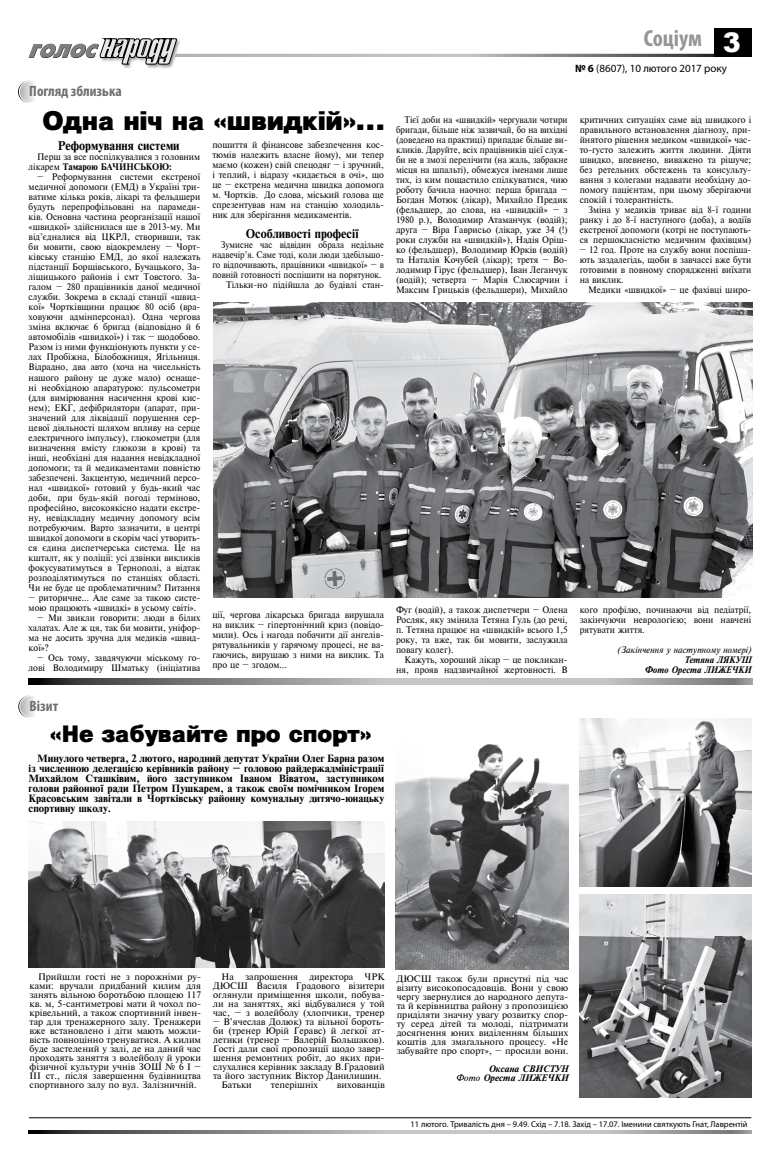
<style>
.page{position:relative;width:780px;height:1163px;background:#fff}
.page>*{position:absolute;margin:0;border:0;box-sizing:border-box;transform-origin:0 0}
.t1{font:900 25px "Pragmatica";color:#000}
.t2{font:700 condensed 23.4px "Myriad Pro";letter-spacing:-.005em;color:#939598}
.t3{font:900 22px "Pragmatica";color:#000}
.t4{font:700 condensed 15px "Myriad Pro";color:#6d6e71}
.t5{font:12px "Newton C Bold";color:#000;scale:.94 1}
.t6{font:11px "Myriad Pro";color:#000}
.t7{font:10px/10px "Newton C Bold";color:#000;text-align:justify}
.t8{font:9px/10px "Newton C";color:#000;text-align:justify;scale:.94 1}
.t9{font:9px/9px "Newton C";color:#000;text-align:justify}
.t10{font:9px/10px "Newton C";color:#000;text-align:justify;scale:.9 1}
.t11{font:9px/10px "Newton C";color:#000;text-align:justify;scale:.93 1}
.t12{font:9px/10px "Newton C";color:#000;text-align:right;scale:.88 1}
.t13{font:italic 9px/9px "Newton C Bold";color:#000;text-align:right}
.t14{font:9px "Newton C Italic";color:#000;scale:.94 1}
.t15{font:italic 9px/10px "Newton C Bold";color:#000;text-align:right;scale:.94 1}
.t16{font:9px "Newton C Bold";color:#000;scale:.94 1}
.t17{font:8.4px "Myriad Pro";color:#000}
.s1{font-family:"Newton C"}
.s2{font-family:"Arial";font-weight:900;font-stretch:normal;font-size:27px;color:#fff}
.s3{font-weight:700}
.s4{font-family:"Newton C Italic";font-style:normal}
</style>
<div class="page">
<div style="left:714px;top:29px;width:37px;height:28px;background:#000"></div>
<div style="left:99px;top:37px;width:82px;height:32px;background:#000;opacity:.42"></div>
<svg style="left:28px;top:37px;width:686px;height:27px"></svg>
<hr style="left:29px;top:1117px;width:722px;height:1px;background:#000">
<svg style="left:28px;top:1130px;width:723px;height:3px"></svg>
<svg style="left:19px;top:81px;width:15px;height:22px"></svg>
<div style="left:19px;top:80px;width:24px;height:23px;border:1px solid #fff;border-radius:50%"></div>
<svg style="left:20px;top:695px;width:14px;height:22px"></svg>
<div style="left:19px;top:695px;width:24px;height:23px;border:1px solid #fff;border-radius:50%"></div>
<img style="left:579px;top:718px;width:172px;height:168px">
<img style="left:579px;top:894px;width:172px;height:202px">
<img style="left:395px;top:744px;width:173px;height:224px">
<img style="left:29px;top:821px;width:355px;height:145px">
<svg style="left:28px;top:678px;width:724px;height:6px"></svg>
<img style="left:213px;top:302px;width:539px;height:295px">
<h3 class="t4" style="left:29px;top:82px;width:94px">Погляд зблизька</h3>
<h1 class="t1" style="left:42px;top:105px;width:345px">Одна ніч на «швидкій»…</h1>
<h3 class="t5" style="left:58px;top:139px;width:131px">Реформування системи</h3>
<p class="t8" style="left:37px;top:152px;width:175px">Перш за все поспілкувалися з головним</p>
<p class="t16" style="left:29px;top:162px;width:154px"><span class="s1">лікарем</span> Тамарою БАЧИНСЬКОЮ:</p>
<p class="t8" style="left:29px;top:172px;width:184px;text-indent:9px">– Реформування системи екстреної медичної допомоги (ЕМД) в Україні три&shy;ватиме кілька років, лікарі та фельдшери будуть перепрофільовані на парамеди&shy;ків. Основна частина реорганізації нашої «швидкої» здійснилася ще в 2013-му. Ми від’єдналися від ЦКРЛ, створивши, так би мовити, свою відокремлену – Чорт&shy;ківську станцію ЕМД, до якої належать підстанції Борщівського, Бучацького, За&shy;ліщицького районів і смт Товстого. За&shy;галом – 280 працівників даної медичної служби. Зокрема в складі станції «швид&shy;кої» Чортківщини працює 80 осіб (вра&shy;ховуючи адмінперсонал). Одна чергова зміна включає 6 бригад (відповідно й 6 автомобілів «швидкої») і так – щодобово.<br>Разом із ними функціонують пункти у се&shy;лах Пробіжна, Білобожниця, Ягільниця.<br>Відрадно, два авто (хоча на чисельність нашого району це дуже мало) оснаще&shy;ні необхідною апаратурою: пульсометри (для вимірювання насичення крові кис&shy;нем); ЕКГ, дефібрилятори (апарат, при&shy;значений для ліквідації порушення сер&shy;цевої діяльності шляхом впливу на серце електричного імпульсу), глюкометри (для визначення вмісту глюкози в крові) та інші, необхідні для надання невідкладної допомоги; та й медикаментами повністю забезпечені. Закцентую, медичний персо&shy;нал «швидкої» готовий у будь-який час доби, при будь-якій погоді терміново, професійно, високоякісно надати екстре&shy;ну, невідкладну медичну допомогу всім потребуючим. Варто зазначити, в центрі швидкої допомоги в скорім часі утворить&shy;ся єдина диспетчерська система. Це на кшталт, як у поліції: усі дзвінки викликів фокусуватимуться в Тернополі, а відтак розподілятимуться по станціях області.<br>Чи не буде це проблематичним? Питання</p>
<p class="t8" style="left:29px;top:592px;width:184px">– риторичне… Але саме за такою систе&shy;мою працюють «швидкі» в усьому світі».</p>
<p class="t8" style="left:29px;top:612px;width:184px;text-indent:9px">– Ми звикли говорити: люди в білих халатах. Але ж ця, так би мовити, уніфор&shy;ма не досить зручна для медиків «швид&shy;кої»?</p>
<p class="t8" style="left:29px;top:652px;width:184px;text-align:right">– Ось тому, завдячуючи міському го&shy;лові Володимиру Шматьку (ініціатива</p>
<p class="t8" style="left:212px;top:140px;width:184px">пошиття й фінансове забезпечення кос&shy;тюмів належить власне йому), ми тепер маємо (кожен) свій спецодяг – і зручний, і теплий, і відразу «кидається в очі», що це – екстрена медична швидка допомога м. Чортків. До слова, міський голова ще спрезентував нам на станцію холодиль&shy;ник для зберігання медикаментів.</p>
<h3 class="t5" style="left:246px;top:227px;width:122px">Особливості професії</h3>
<p class="t12" style="left:212px;top:240px;width:196px">Зумисне час відвідин обрала недільне надвечір’я. Саме тоді, коли люди здебільшо&shy;го відпочивають, працівники «швидкої» – в повній готовності поспішити на порятунок.<br>Тільки-но підійшла до будівлі стан-</p>
<p class="t8" style="left:212px;top:610px;width:184px">ції, чергова лікарська бригада вирушала на виклик – гіпертонічний криз (повідо&shy;мили). Ось і нагода побачити дії ангелів&shy;рятувальників у гарячому процесі, не ва&shy;гаючись, вирушаю з ними на виклик. Та про це – згодом…</p>
<h3 class="t4" style="left:30px;top:696px;width:30px">Візит</h3>
<h3 class="t3" style="left:50px;top:720px;width:323px">«Не забувайте про спорт»</h3>
<p class="t7" style="left:29px;top:753px;width:357px;text-indent:8px">Минулого четверга, 2 лютого, народний депутат України Олег Барна разом із численною делегацією керівників району – головою райдержадміністрації Михайлом Сташківим, його заступником Іваном Віватом, заступником голови районної ради Петром Пушкарем, а також своїм помічником Ігорем Красовським завітали в Чортківську районну комунальну дитячо-юнацьку спортивну школу.</p>
<h2 class="t2" style="left:643px;top:23px;width:99px">Соціум <span class="s2">3</span></h2>
<p class="t6" style="left:575px;top:62px;width:153px"><span class="s3">№ 6</span> (8607), 10 лютого 2017 року</p>
<p class="t10" style="left:396px;top:115px;width:192px;text-indent:9px">Тієї доби на «швидкій» чергували чотири бригади, більше ніж зазвичай, бо на вихідні (доведено на практиці) припадає більше ви&shy;кликів. Даруйте, всіх працівників цієї служ&shy;би не в змозі перелічити (на жаль, забракне місця на шпальті), обмежуся іменами лише тих, із ким пощастило спілкуватися, чию роботу бачила наочно: перша бригада – Богдан Мотюк (лікар), Михайло Предик (фельдшер, до слова, на «швидкій» – з 1980 р.), Володимир Атаманчук (водій); друга – Віра Гаврисьо (лікар, уже 34 (!) роки служби на «швидкій»), Надія Оріш&shy;ко (фельдшер), Володимир Юрків (водій) та Наталія Кочубей (лікар); третя – Во&shy;лодимир Гірус (фельдшер), Іван Леганчук (водій); четверта – Марія Слюсарчин і Максим Грицьків (фельдшери), Михайло</p>
<p class="t8" style="left:579px;top:115px;width:184px">критичних ситуаціях саме від швидкого і правильного встановлення діагнозу, при&shy;йнятого рішення медиком «швидкої» час&shy;то-густо залежить життя людини. Діяти швидко, впевнено, виважено та рішуче; без ретельних обстежень та консульту&shy;вання з колегами надавати необхідну до&shy;помогу пацієнтам, при цьому зберігаючи спокій і толерантність.</p>
<p class="t11" style="left:579px;top:205px;width:186px;text-indent:9px">Зміна у медиків триває від 8-ї години ранку і до 8-ї наступного (доба), а водіїв екстреної допомоги (котрі не поступають&shy;ся першокласністю медичним фахівцям)</p>
<p class="t11" style="left:579px;top:245px;width:186px">– 12 год. Проте на службу вони поспіша&shy;ють заздалегідь, щоби в завчассі вже бути готовими в повному спорядженні виїхати на виклик.</p>
<p class="t8" style="left:588px;top:285px;width:175px">Медики «швидкої» – це фахівці широ-</p>
<p class="t8" style="left:396px;top:605px;width:184px">Фуг (водій), а також диспетчери – Олена Росляк, яку змінила Тетяна Гуль (до речі, п. Тетяна працює на «швидкій» всього 1,5 року, та вже, так би мовити, заслужила повагу колег).</p>
<p class="t8" style="left:396px;top:655px;width:184px;text-align:right">Кажуть, хороший лікар – це покликан&shy;ня, прояв надзвичайної жертовності. В</p>
<p class="t8" style="left:579px;top:605px;width:184px">кого профілю, починаючи від педіатрії, закінчуючи неврологією; вони навчені рятувати життя.</p>
<p class="t14" style="left:617px;top:644px;width:144px">(Закінчення у наступному номері)</p>
<p class="t15" style="left:644px;top:655px;width:115px">Тетяна ЛЯКУШ<br>Фото Ореста ЛИЖЕЧКИ</p>
<p class="t9" style="left:29px;top:971px;width:173px;text-indent:9px">Прийшли гості не з порожніми ру&shy;ками: вручали придбаний килим для занять вільною боротьбою площею 117 кв. м, 5-сантиметрові мати й чохол по&shy;крівельний, а також спортивний інвен&shy;тар для тренажерного залу. Тренажери вже встановлено і діти мають можли&shy;вість повноцінно тренуватися. А килим буде застелений у залі, де на даний час проходять заняття з волейболу й уроки фізичної культури учнів ЗОШ № 6 І – ІІІ ст., після завершення будівництва спортивного залу по вул. Залізничній.</p>
<p class="t9" style="left:213px;top:971px;width:173px;text-indent:9px">На запрошення директора ЧРК ДЮСШ Василя Градового візитери оглянули приміщення школи, побува&shy;ли на заняттях, які відбувалися у той час, – з волейболу (хлопчики, тренер</p>
<p class="t9" style="left:213px;top:1016px;width:173px">– В’ячеслав Долюк) та вільної бороть-</p>
<p class="t9" style="left:213px;top:1025px;width:173px">би (тренер Юрій Геравс) й легкої ат-</p>
<p class="t9" style="left:213px;top:1034px;width:173px">летики (тренер – Валерій Большаков).</p>
<p class="t9" style="left:213px;top:1043px;width:173px">Гості дали свої пропозиції щодо завер-</p>
<p class="t9" style="left:213px;top:1052px;width:173px">шення ремонтних робіт, до яких при-</p>
<p class="t9" style="left:213px;top:1061px;width:173px">слухалися керівник закладу В.Градовий</p>
<p class="t9" style="left:213px;top:1070px;width:170px">та його заступник Віктор Данилишин.</p>
<p class="t9" style="left:221px;top:1079px;width:32px">Батьки</p>
<p class="t9" style="left:271px;top:1079px;width:49px">теперішніх</p>
<p class="t9" style="left:337px;top:1079px;width:49px">вихованців</p>
<p class="t9" style="left:396px;top:973px;width:173px">ДЮСШ також були присутні під час візиту високопосадовців. Вони у свою чергу звернулися до народного депута&shy;та й керівництва району з пропозицією приділяти значну увагу розвитку спор&shy;ту серед дітей та молоді, підтримати досягнення юних виділенням більших коштів для змагального процесу. «Не забувайте про спорт», – просили вони.</p>
<p class="t13" style="left:456px;top:1063px;width:114px">Оксана СВИСТУН<br><span class="s4">Фото</span> Ореста ЛИЖЕЧКИ</p>
<p class="t17" style="left:410px;top:1118px;width:338px">11 лютого. Тривалість дня – 9.49. Схід – 7.18. Захід – 17.07. Іменини святкують Гнат, Лаврентій</p>
</div>
